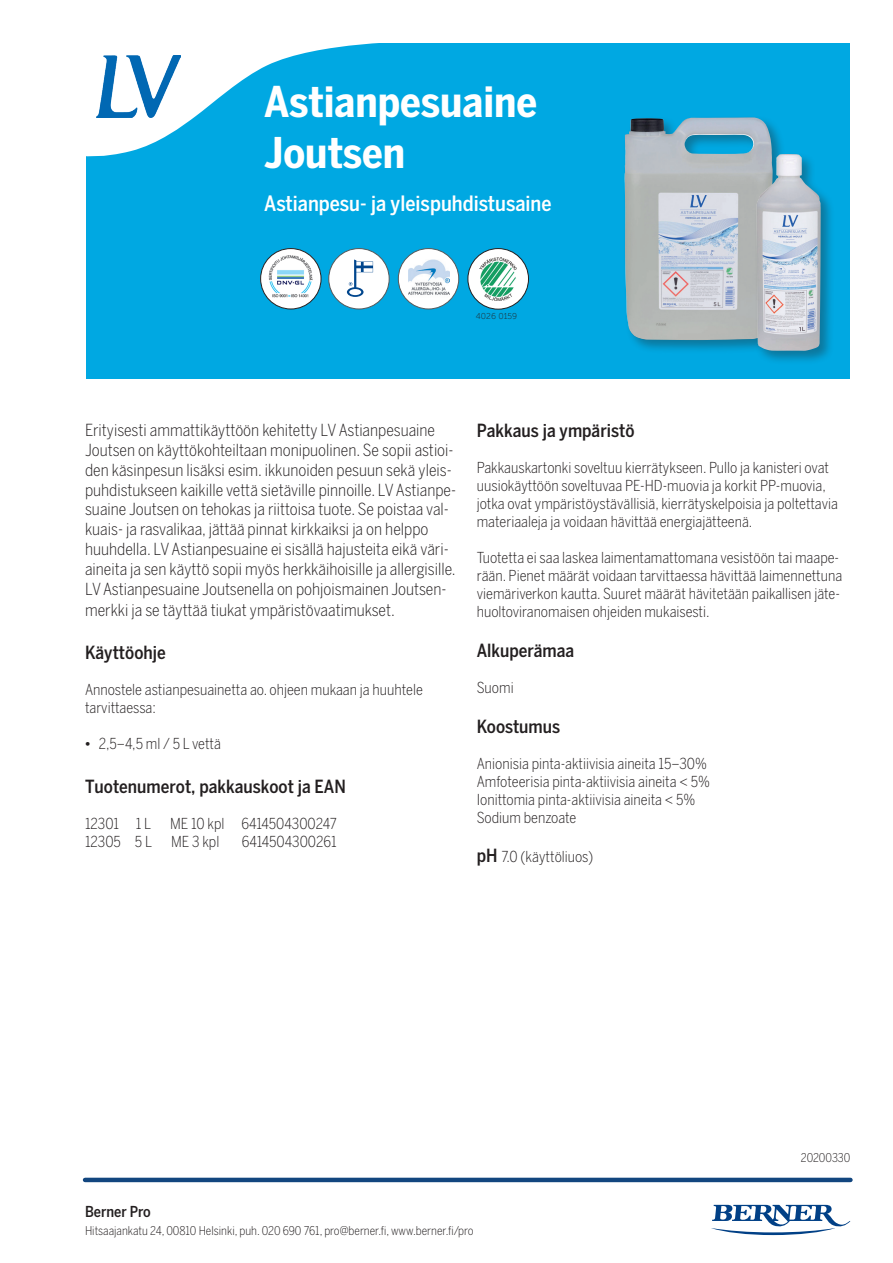
<style>
.page{position:relative;width:893px;height:1263px;background:#fff}
.page>*{position:absolute;margin:0;border:0;box-sizing:border-box;transform-origin:0 0}
.t1{font:700 42px/51px "Benton Sans Cond";color:#fff}
.t2{font:500 21px "Benton Sans Cond";color:#fff}
.t3{font:500 18px "Benton Sans Cond";color:#231f20}
.t4{font:300 16.5px/19.8px "Benton Sans Cond";color:#231f20}
.t5{font:300 15px/18px "Benton Sans Cond";color:#231f20}
.t6{font:500 15px "Benton Sans Cond";color:#231f20}
.t7{font:300 12px "Benton Sans Cond";color:#231f20}
.t8{font:8.55px "Museo Sans 100";color:#231f20}
.s1{font-family:"Gill Sans";font-weight:400}
.s2{font-weight:500;font-size:18px}
</style>
<div class="page">
<hr style="left:85px;top:1178px;width:765px;height:4px;background:#12467f">
<svg style="left:711px;top:1205px;width:139px;height:30px"></svg>
<div style="left:86px;top:43px;width:764px;height:335px;background:#00a8e2"></div>
<svg style="left:86px;top:43px;width:292px;height:114px"></svg>
<img style="left:97px;top:56px;width:83px;height:61px">
<div style="left:329px;top:249px;width:60px;height:60px;background:#fff;border-radius:50%"></div>
<div style="left:329px;top:248px;width:60px;height:61px;border:1px solid #57585a;border-radius:50%"></div>
<svg style="left:347px;top:259px;width:26px;height:38px"></svg>
<div style="left:398px;top:249px;width:61px;height:60px;background:#fff;border-radius:50%"></div>
<div style="left:398px;top:248px;width:61px;height:61px;border:1px solid #57585a;border-radius:50%"></div>
<img style="left:408px;top:260px;width:41px;height:35px">
<div style="left:623px;top:115px;width:163px;height:239px;background:#231f20;opacity:.35"></div>
<img style="left:624px;top:117px;width:149px;height:223px">
<div style="left:754px;top:152px;width:81px;height:213px;background:#231f20;opacity:.35"></div>
<img style="left:757px;top:154px;width:64px;height:197px">
<div style="left:468px;top:249px;width:60px;height:60px;background:#fff;border-radius:50%"></div>
<div style="left:468px;top:248px;width:61px;height:61px;border:1px solid #231f20;border-radius:50%"></div>
<img style="left:479px;top:257px;width:38px;height:44px">
<img style="left:261px;top:249px;width:60px;height:60px;border-radius:30px">
<div style="left:260px;top:248px;width:61px;height:61px;border:1px solid #231f20;border-radius:50%"></div>
<p class="t1" style="left:264px;top:76px;width:275px">Astianpesuaine<br>Joutsen</p>
<p class="t2" style="left:264px;top:192px;width:289px">Astianpesu- ja yleispuhdistusaine</p>
<p class="t8" style="left:476px;top:312px;width:43px">4026 0159</p>
<p class="t4" style="left:85px;top:420px;width:373px">Erityisesti ammattikäyttöön kehitetty LV Astianpesuaine Joutsen on käyttökohteiltaan monipuolinen. Se sopii astioi&shy;den käsinpesun lisäksi esim. ikkunoiden pesuun sekä yleis&shy;puhdistukseen kaikille vettä sietäville pinnoille. LV Astianpe&shy;suaine Joutsen on tehokas ja riittoisa tuote. Se poistaa val&shy;kuais- ja rasvalikaa, jättää pinnat kirkkaiksi ja on helppo huuhdella. LV Astianpesuaine ei sisällä hajusteita eikä väri&shy;aineita ja sen käyttö sopii myös herkkäihoisille ja allergisille.<br>LV Astianpesuaine Joutsenella on pohjoismainen Joutsen-</p>
<p class="t4" style="left:85px;top:600px;width:311px">merkki ja se täyttää tiukat ympäristövaatimukset.</p>
<p class="t3" style="left:85px;top:642px;width:82px">Käyttöohje</p>
<p class="t5" style="left:85px;top:681px;width:339px">Annostele astianpesuainetta ao. ohjeen mukaan ja huuhtele tarvittaessa:</p>
<p class="t5" style="left:85px;top:735px;width:137px"><span class="s1">•</span> 2,5–4,5 ml / 5 L vettä</p>
<p class="t3" style="left:85px;top:775px;width:262px">Tuotenumerot, pakkauskoot ja EAN</p>
<p class="t5" style="left:85px;top:814px;width:68px">12301 1 L</p>
<p class="t5" style="left:170px;top:814px;width:168px">ME 10 kpl 6414504300247</p>
<p class="t5" style="left:85px;top:832px;width:69px">12305 5 L</p>
<p class="t5" style="left:171px;top:832px;width:50px">ME 3 kpl</p>
<p class="t5" style="left:242px;top:832px;width:96px">6414504300261</p>
<p class="t3" style="left:477px;top:420px;width:159px">Pakkaus ja ympäristö</p>
<p class="t5" style="left:477px;top:459px;width:363px">Pakkauskartonki soveltuu kierrätykseen. Pullo ja kanisteri ovat uusiokäyttöön soveltuvaa PE-HD-muovia ja korkit PP-muovia, jotka ovat ympäristöystävällisiä, kierrätyskelpoisia ja poltettavia materiaaleja ja voidaan hävittää energiajätteenä.</p>
<p class="t5" style="left:477px;top:549px;width:367px">Tuotetta ei saa laskea laimentamattomana vesistöön tai maape&shy;rään. Pienet määrät voidaan tarvittaessa hävittää laimennettuna viemäriverkon kautta. Suuret määrät hävitetään paikallisen jäte&shy;huoltoviranomaisen ohjeiden mukaisesti.</p>
<p class="t3" style="left:477px;top:640px;width:99px">Alkuperämaa</p>
<p class="t5" style="left:477px;top:678px;width:38px">Suomi</p>
<p class="t3" style="left:477px;top:715px;width:85px">Koostumus</p>
<p class="t5" style="left:477px;top:754px;width:232px">Anionisia pinta-aktiivisia aineita 15–30%</p>
<p class="t5" style="left:477px;top:772px;width:235px">Amfoteerisia pinta-aktiivisia aineita &lt; 5%</p>
<p class="t5" style="left:477px;top:790px;width:220px">Ionittomia pinta-aktiivisia aineita &lt; 5%</p>
<p class="t5" style="left:477px;top:808px;width:101px">Sodium benzoate</p>
<p class="t5" style="left:477px;top:848px;width:118px"><span class="s2">pH</span> 7.0 (käyttöliuos)</p>
<p class="t7" style="left:801px;top:1151px;width:51px">20200330</p>
<p class="t6" style="left:85px;top:1202px;width:67px">Berner Pro</p>
<p class="t7" style="left:85px;top:1223px;width:390px">Hitsaajankatu 24, 00810 Helsinki, puh. 020 690 761, pro@berner.fi, www.berner.fi/pro</p>
</div>
